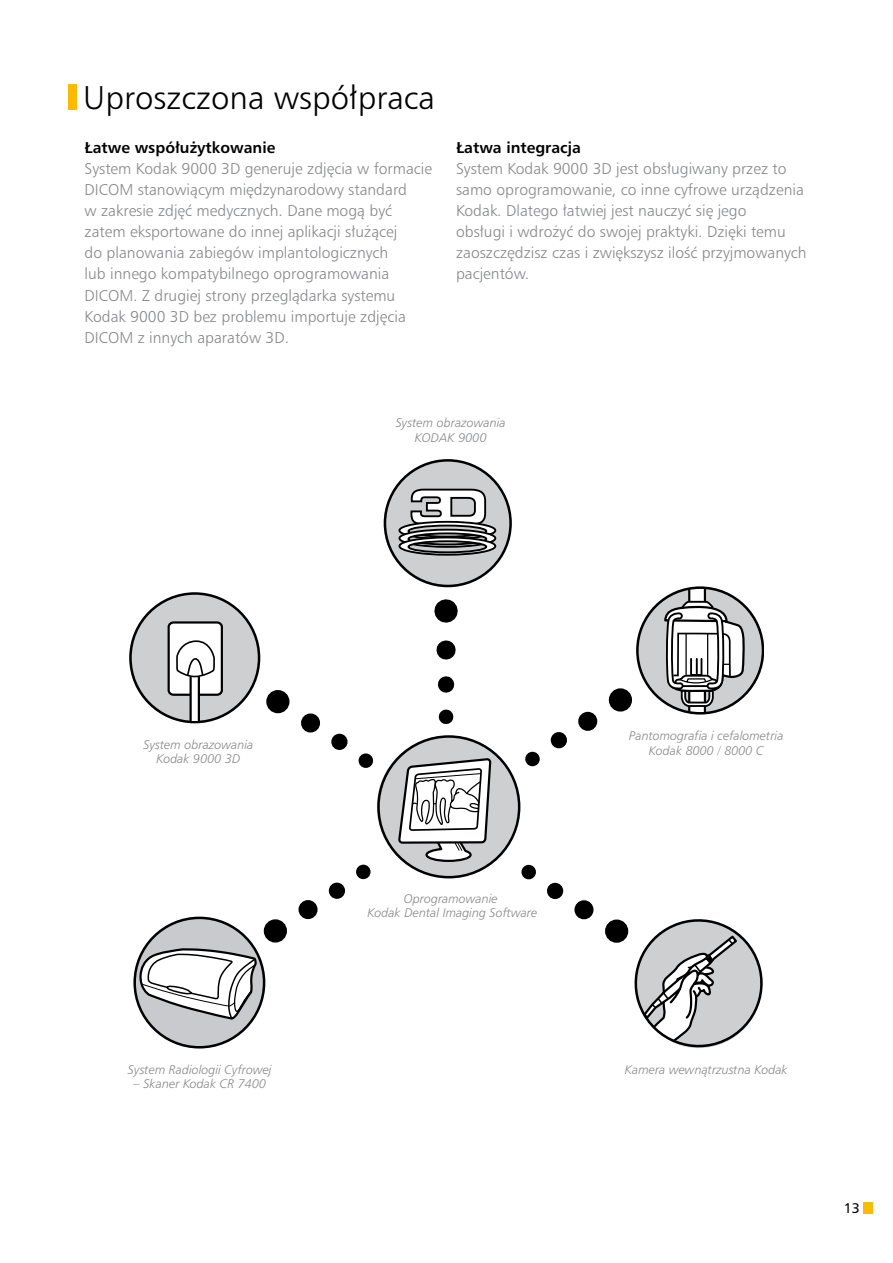
<style>
.page{position:relative;width:893px;height:1263px;background:#fff}
.page>*{position:absolute;margin:0;border:0;box-sizing:border-box;transform-origin:0 0}
.t1{font:31.5px "Humnst 777 Lt PL";color:#000}
.t2{font:15px/21px "Humnst 777 Lt PL";color:#87888a}
.t3{font:700 15px "Humnst 777 PL";color:#000}
.t4{font:13.5px "Humnst 777 PL";color:#000}
.t5{font:italic 12px/14.4px "Humnst 777 Lt PL";color:#87888a;text-align:center}
</style>
<div class="page">
<div style="left:68px;top:85px;width:9px;height:25px;background:#fabb00"></div>
<div style="left:377px;top:736px;width:141px;height:141px;background:#cecfd0;border-radius:50%"></div>
<svg style="left:397px;top:758px;width:96px;height:105px"></svg>
<div style="left:377px;top:735px;width:143px;height:143px;border:3px solid #000;border-radius:50%"></div>
<div style="left:637px;top:587px;width:126px;height:126px;background:#cecfd0;border-radius:50%"></div>
<svg style="left:663px;top:590px;width:84px;height:124px"></svg>
<div style="left:636px;top:586px;width:128px;height:128px;border:3px solid #000;border-radius:50%"></div>
<svg style="left:627px;top:919px;width:136px;height:129px"></svg>
<div style="left:384px;top:461px;width:126px;height:125px;background:#cecfd0;border-radius:50%"></div>
<div style="left:384px;top:459px;width:128px;height:128px;border:3px solid #000;border-radius:50%"></div>
<svg style="left:398px;top:488px;width:99px;height:68px"></svg>
<div style="left:130px;top:594px;width:128px;height:128px;background:#cecfd0;border-radius:50%"></div>
<div style="left:129px;top:592px;width:131px;height:131px;border:3px solid #000;border-radius:50%"></div>
<div style="left:169px;top:622px;width:53px;height:73px;background:#fff;border-radius:5px"></div>
<div style="left:168px;top:621px;width:55px;height:75px;border:2px solid #000;border-radius:5px"></div>
<svg style="left:176px;top:640px;width:39px;height:38px"></svg>
<svg style="left:190px;top:678px;width:8px;height:43px"></svg>
<hr style="left:190px;top:677px;width:2px;height:43px;background:#000">
<hr style="left:198px;top:677px;width:2px;height:44px;background:#000">
<div style="left:135px;top:918px;width:129px;height:129px;background:#c9cace;border-radius:50%"></div>
<div style="left:133px;top:917px;width:132px;height:131px;border:3px solid #000;border-radius:50%"></div>
<svg style="left:137px;top:947px;width:121px;height:74px"></svg>
<div style="left:361px;top:756px;width:10px;height:9px;background:#000;border-radius:50%"></div>
<div style="left:359px;top:753px;width:14px;height:15px;border:5px solid #000;border-radius:50%"></div>
<div style="left:334px;top:736px;width:11px;height:11px;background:#000;border-radius:50%"></div>
<div style="left:331px;top:734px;width:17px;height:16px;border:5px solid #000;border-radius:50%"></div>
<div style="left:304px;top:716px;width:14px;height:14px;background:#000;border-radius:50%"></div>
<div style="left:301px;top:713px;width:19px;height:19px;border:5px solid #000;border-radius:50%"></div>
<div style="left:269px;top:692px;width:18px;height:19px;background:#000;border-radius:50%"></div>
<div style="left:266px;top:690px;width:23px;height:23px;border:5px solid #000;border-radius:50%"></div>
<div style="left:528px;top:754px;width:9px;height:10px;background:#000;border-radius:50%"></div>
<div style="left:525px;top:752px;width:15px;height:14px;border:5px solid #000;border-radius:50%"></div>
<div style="left:553px;top:734px;width:11px;height:12px;background:#000;border-radius:50%"></div>
<div style="left:551px;top:732px;width:16px;height:16px;border:5px solid #000;border-radius:50%"></div>
<div style="left:581px;top:714px;width:14px;height:14px;background:#000;border-radius:50%"></div>
<div style="left:578px;top:712px;width:19px;height:19px;border:5px solid #000;border-radius:50%"></div>
<div style="left:611px;top:691px;width:18px;height:18px;background:#000;border-radius:50%"></div>
<div style="left:609px;top:688px;width:23px;height:23px;border:5px solid #000;border-radius:50%"></div>
<svg style="left:438px;top:709px;width:16px;height:16px"></svg>
<svg style="left:437px;top:676px;width:18px;height:17px"></svg>
<svg style="left:436px;top:640px;width:20px;height:20px"></svg>
<svg style="left:434px;top:599px;width:24px;height:24px"></svg>
<div style="left:359px;top:867px;width:9px;height:9px;background:#000;border-radius:50%"></div>
<div style="left:356px;top:865px;width:15px;height:14px;border:5px solid #000;border-radius:50%"></div>
<div style="left:331px;top:885px;width:11px;height:11px;background:#000;border-radius:50%"></div>
<div style="left:329px;top:883px;width:16px;height:16px;border:5px solid #000;border-radius:50%"></div>
<div style="left:301px;top:902px;width:14px;height:14px;background:#000;border-radius:50%"></div>
<div style="left:299px;top:900px;width:19px;height:19px;border:5px solid #000;border-radius:50%"></div>
<div style="left:266px;top:922px;width:18px;height:18px;background:#000;border-radius:50%"></div>
<div style="left:264px;top:919px;width:23px;height:23px;border:5px solid #000;border-radius:50%"></div>
<div style="left:524px;top:867px;width:9px;height:10px;background:#000;border-radius:50%"></div>
<div style="left:521px;top:865px;width:15px;height:14px;border:5px solid #000;border-radius:50%"></div>
<div style="left:549px;top:885px;width:12px;height:11px;background:#000;border-radius:50%"></div>
<div style="left:547px;top:883px;width:16px;height:16px;border:5px solid #000;border-radius:50%"></div>
<div style="left:577px;top:903px;width:14px;height:14px;background:#000;border-radius:50%"></div>
<div style="left:574px;top:900px;width:19px;height:19px;border:5px solid #000;border-radius:50%"></div>
<div style="left:608px;top:922px;width:18px;height:18px;background:#000;border-radius:50%"></div>
<div style="left:605px;top:919px;width:23px;height:24px;border:5px solid #000;border-radius:50%"></div>
<div style="left:863px;top:1202px;width:9px;height:11px;background:#fabb00"></div>
<h1 class="t1" style="left:83px;top:77px;width:353px">Uproszczona współpraca</h1>
<p class="t3" style="left:85px;top:138px;width:192px">Łatwe współużytkowanie</p>
<p class="t2" style="left:85px;top:158px;width:349px">System Kodak 9000 3D generuje zdjęcia w formacie DICOM stanowiącym międzynarodowy standard<br>w zakresie zdjęć medycznych. Dane mogą być zatem eksportowane do innej aplikacji służącej<br>do planowania zabiegów implantologicznych<br>lub innego kompatybilnego oprogramowania DICOM. Z drugiej strony przeglądarka systemu Kodak 9000 3D bez problemu importuje zdjęcia DICOM z innych aparatów 3D.</p>
<p class="t3" style="left:456px;top:138px;width:127px">Łatwa integracja</p>
<p class="t2" style="left:456px;top:158px;width:352px">System Kodak 9000 3D jest obsługiwany przez to samo oprogramowanie, co inne cyfrowe urządzenia Kodak. Dlatego łatwiej jest nauczyć się jego<br>obsługi i wdrożyć do swojej praktyki. Dzięki temu zaoszczędzisz czas i zwiększysz ilość przyjmowanych pacjentów.</p>
<p class="t5" style="left:396px;top:415px;width:111px">System obrazowania<br>KODAK 9000</p>
<p class="t5" style="left:143px;top:737px;width:111px">System obrazowania<br>Kodak 9000 3D</p>
<p class="t5" style="left:128px;top:1062px;width:145px">System Radiologii Cyfrowej</p>
<p class="t5" style="left:134px;top:1076px;width:134px">– Skaner Kodak CR 7400</p>
<p class="t5" style="left:368px;top:891px;width:171px">Oprogramowanie<br>Kodak Dental Imaging Software</p>
<p class="t5" style="left:629px;top:728px;width:156px">Pantomografia i cefalometria<br>Kodak 8000 / 8000 C</p>
<p class="t5" style="left:625px;top:1062px;width:164px">Kamera wewnątrzustna Kodak</p>
<p class="t4" style="left:844px;top:1199px;width:18px">13</p>
</div>
